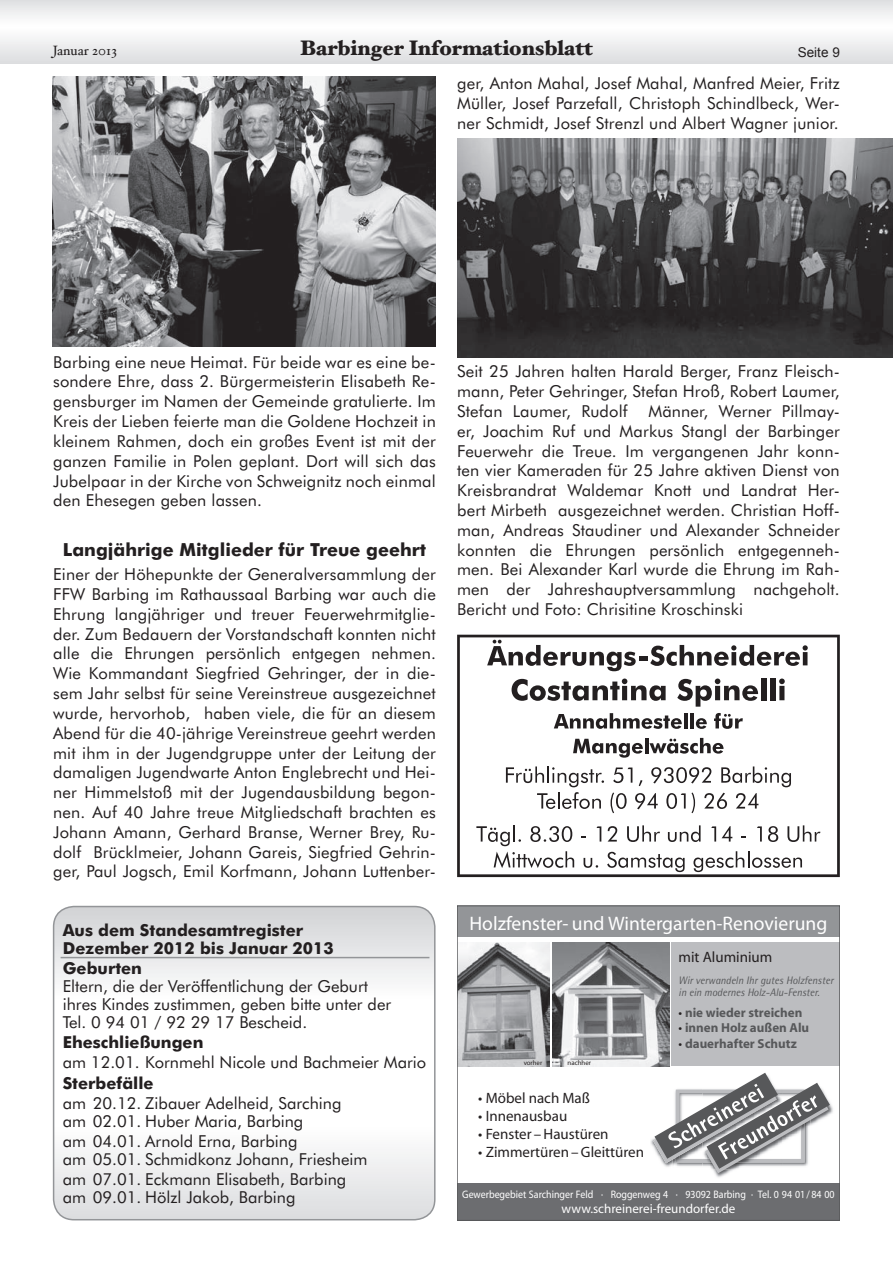
<style>
.page{position:relative;width:893px;height:1263px;background:#fff}
.page>*{position:absolute;margin:0;border:0;box-sizing:border-box;transform-origin:0 0}
.t1{font:900 21px "Hoefler Text";color:#231f20}
.t2{font:19.65px "Myriad Pro";color:#fff}
.t3{font:700 18px "Futura BT";color:#231f20}
.t4{font:16.5px/19.8px "Futura BT";color:#231f20;text-align:justify}
.t5{font:700 16.5px/18px "Futura BT";color:#231f20}
.t6{font:15px "Myriad";color:#231f20}
.t7{font:13.5px "Hoefler Text";color:#231f20}
.t8{font:13.5px "Arial";color:#231f20}
.t9{font:700 13.05px "Myriad";color:#57585a}
.t10{font:13.05px "Myriad";color:#fff}
.t11{font:10.95px "Myriad";color:#fff;scale:.91 1}
.t12{font:italic 10.95px/12px "Rotis Semi Sans";color:#57585a;scale:.95 1}
.t13{font:6.9px "Myriad Pro";color:#231f20}
.t14{font:6.75px "Myriad Pro";color:#231f20}
.s1{font-family:"Myriad Pro";font-weight:600;font-stretch:semi-condensed}
.s2{font-family:"Myriad Pro";font-weight:600;font-stretch:semi-condensed;color:#231f20}
</style>
<div class="page">
<svg style="left:0;top:0;width:893px;height:64px"></svg>
<svg style="left:457px;top:635px;width:383px;height:242px"></svg>
<svg style="left:487px;top:640px;width:321px;height:31px"></svg>
<svg style="left:512px;top:678px;width:154px;height:23px"></svg>
<svg style="left:677px;top:678px;width:81px;height:29px"></svg>
<div style="left:761px;top:678px;width:5px;height:22px;background:#231f20"></div>
<div style="left:770px;top:678px;width:5px;height:22px;background:#231f20"></div>
<svg style="left:779px;top:678px;width:6px;height:22px"></svg>
<svg style="left:554px;top:713px;width:128px;height:16px"></svg>
<hr style="left:684px;top:713px;width:3px;height:15px;background:#231f20">
<hr style="left:690px;top:713px;width:4px;height:15px;background:#231f20">
<svg style="left:696px;top:718px;width:11px;height:11px"></svg>
<svg style="left:714px;top:713px;width:29px;height:16px"></svg>
<svg style="left:573px;top:739px;width:70px;height:19px"></svg>
<hr style="left:645px;top:738px;width:3px;height:15px;background:#231f20">
<svg style="left:649px;top:738px;width:74px;height:16px"></svg>
<svg style="left:596px;top:826px;width:5px;height:15px"></svg>
<svg style="left:608px;top:826px;width:9px;height:15px"></svg>
<svg style="left:627px;top:825px;width:33px;height:17px"></svg>
<svg style="left:668px;top:825px;width:33px;height:17px"></svg>
<svg style="left:711px;top:826px;width:5px;height:15px"></svg>
<svg style="left:722px;top:826px;width:10px;height:15px"></svg>
<svg style="left:757px;top:826px;width:5px;height:15px"></svg>
<svg style="left:768px;top:826px;width:10px;height:16px"></svg>
<svg style="left:787px;top:825px;width:33px;height:17px"></svg>
<svg style="left:476px;top:825px;width:98px;height:43px"></svg>
<svg style="left:584px;top:858px;width:14px;height:10px"></svg>
<svg style="left:607px;top:852px;width:78px;height:20px"></svg>
<svg style="left:693px;top:851px;width:109px;height:21px"></svg>
<svg style="left:613px;top:767px;width:19px;height:16px"></svg>
<svg style="left:639px;top:780px;width:3px;height:6px"></svg>
<svg style="left:651px;top:767px;width:60px;height:16px"></svg>
<svg style="left:721px;top:766px;width:70px;height:21px"></svg>
<svg style="left:506px;top:766px;width:98px;height:43px"></svg>
<svg style="left:611px;top:792px;width:16px;height:21px"></svg>
<svg style="left:635px;top:793px;width:23px;height:16px"></svg>
<svg style="left:666px;top:792px;width:29px;height:21px"></svg>
<svg style="left:704px;top:793px;width:23px;height:16px"></svg>
<svg style="left:736px;top:793px;width:22px;height:15px"></svg>
<svg style="left:54px;top:906px;width:381px;height:314px"></svg>
<div style="left:53px;top:906px;width:383px;height:314px;border:2px solid #939598;border-radius:21px"></div>
<hr style="left:61px;top:957px;width:368px;height:1px;background:#939598">
<div style="left:457px;top:1183px;width:383px;height:37px;background:#6c6d70"></div>
<img style="left:552px;top:942px;width:117px;height:124px">
<div style="left:671px;top:942px;width:169px;height:124px;background:#bcbdc0"></div>
<div style="left:457px;top:906px;width:383px;height:31px;background:#939598"></div>
<img style="left:459px;top:942px;width:91px;height:124px">
<img style="left:715px;top:1103px;width:118px;height:74px">
<svg style="left:653px;top:1073px;width:177px;height:100px"></svg>
<div style="left:457px;top:906px;width:383px;height:314px;border:1px solid #57585a"></div>
<img style="left:53px;top:77px;width:383px;height:270px">
<img style="left:457px;top:138px;width:436px;height:220px">
<p class="t7" style="left:53px;top:43px;width:65px">Januar 2013</p>
<p class="t1" style="left:300px;top:35px;width:295px">Barbinger Informationsblatt</p>
<p class="t8" style="left:798px;top:43px;width:44px">Seite 9</p>
<p class="t4" style="left:457px;top:73px;width:384px">ger, Anton Mahal, Josef Mahal, Manfred Meier, Fritz Müller, Josef Parzefall, Christoph Schindlbeck, Wer&shy;ner Schmidt, Josef Strenzl und Albert Wagner junior.</p>
<p class="t4" style="left:53px;top:352px;width:384px">Barbing eine neue Heimat. Für beide war es eine be&shy;sondere Ehre, dass 2. Bürgermeisterin Elisabeth Re&shy;gensburger im Namen der Gemeinde gratulierte. Im Kreis der Lieben feierte man die Goldene Hochzeit in kleinem Rahmen, doch ein großes Event ist mit der ganzen Familie in Polen geplant. Dort will sich das Jubelpaar in der Kirche von Schweignitz noch einmal den Ehesegen geben lassen.</p>
<p class="t3" style="left:63px;top:539px;width:365px">Langjährige Mitglieder für Treue geehrt</p>
<p class="t4" style="left:53px;top:564px;width:384px">Einer der Höhepunkte der Generalversammlung der FFW Barbing im Rathaussaal Barbing war auch die Ehrung langjähriger und treuer Feuerwehrmitglie&shy;der. Zum Bedauern der Vorstandschaft konnten nicht alle die Ehrungen persönlich entgegen nehmen.<br>Wie Kommandant Siegfried Gehringer, der in die&shy;sem Jahr selbst für seine Vereinstreue ausgezeichnet wurde, hervorhob, haben viele, die für an diesem Abend für die 40-jährige Vereinstreue geehrt werden mit ihm in der Jugendgruppe unter der Leitung der damaligen Jugendwarte Anton Englebrecht und Hei&shy;ner Himmelstoß mit der Jugendausbildung begon&shy;nen. Auf 40 Jahre treue Mitgliedschaft brachten es Johann Amann, Gerhard Branse, Werner Brey, Ru&shy;dolf Brücklmeier, Johann Gareis, Siegfried Gehrin&shy;ger, Paul Jogsch, Emil Korfmann, Johann Luttenber-</p>
<p class="t5" style="left:63px;top:921px;width:273px">Aus dem Standesamtregister<br>Dezember 2012 bis Januar 2013</p>
<p class="t5" style="left:63px;top:959px;width:81px">Geburten</p>
<p class="t4" style="left:63px;top:977px;width:330px;line-height:18px;text-align:left">Eltern, die der Veröffentlichung der Geburt ihres Kindes zustimmen, geben bitte unter der<br>Tel. 0 94 01 / 92 29 17 Bescheid.</p>
<p class="t5" style="left:63px;top:1033px;width:142px">Eheschließungen</p>
<p class="t4" style="left:63px;top:1052px;width:365px">am 12.01. Kornmehl Nicole und Bachmeier Mario</p>
<p class="t5" style="left:63px;top:1073px;width:92px">Sterbefälle</p>
<p class="t4" style="left:63px;top:1094px;width:280px;line-height:18px">am 20.12. Zibauer Adelheid, Sarching am 02.01. Huber Maria, Barbing</p>
<p class="t4" style="left:63px;top:1132px;width:306px;line-height:18px">am 04.01. Arnold Erna, Barbing<br>am 05.01. Schmidkonz Johann, Friesheim</p>
<p class="t4" style="left:63px;top:1170px;width:285px;line-height:18px">am 07.01. Eckmann Elisabeth, Barbing am 09.01. Hölzl Jakob, Barbing</p>
<p class="t4" style="left:457px;top:361px;width:384px">Seit 25 Jahren halten Harald Berger, Franz Fleisch&shy;mann, Peter Gehringer, Stefan Hroß, Robert Laumer, Stefan Laumer, Rudolf</p>
<p class="t4" style="left:457px;top:401px;width:384px;text-indent:191px">Männer, Werner Pillmay&shy;er, Joachim Ruf und Markus Stangl der Barbinger Feuerwehr die Treue. Im vergangenen Jahr konn&shy;ten vier Kameraden für 25 Jahre aktiven Dienst von Kreisbrandrat Waldemar Knott und Landrat Her&shy;bert Mirbeth ausgezeichnet werden. Christian Hoff&shy;man, Andreas Staudiner und Alexander Schneider konnten die Ehrungen persönlich entgegenneh&shy;men. Bei Alexander Karl wurde die Ehrung im Rah&shy;men der Jahreshauptversammlung nachgeholt.<br>Bericht und Foto: Chrisitine Kroschinski</p>
<p class="t2" style="left:469px;top:911px;width:359px">Holzfenster- und Wintergarten-Renovierung</p>
<p class="t6" style="left:679px;top:949px;width:95px">mit Aluminium</p>
<p class="t12" style="left:679px;top:974px;width:165px">Wir verwandeln Ihr gutes Holzfenster in ein modernes Holz-Alu-Fenster.</p>
<p class="t14" style="left:524px;top:1059px;width:20px">vorher</p>
<p class="t13" style="left:568px;top:1058px;width:25px">nachher</p>
<p class="t6" style="left:478px;top:1090px;width:114px"><span class="s1">•</span> Möbel nach Maß</p>
<p class="t6" style="left:478px;top:1108px;width:91px"><span class="s1">•</span> Innenausbau</p>
<p class="t6" style="left:478px;top:1126px;width:132px"><span class="s1">•</span> Fenster – Haustüren</p>
<p class="t6" style="left:478px;top:1144px;width:168px"><span class="s1">•</span> Zimmertüren – Gleittüren</p>
<p class="t9" style="left:679px;top:1006px;width:125px"><span class="s2">•</span> nie wieder streichen</p>
<p class="t9" style="left:679px;top:1021px;width:132px"><span class="s2">•</span> innen Holz außen Alu</p>
<p class="t9" style="left:679px;top:1037px;width:120px"><span class="s2">•</span> dauerhafter Schutz</p>
<p class="t11" style="left:462px;top:1189px;width:411px">Gewerbegebiet Sarchinger Feld · Roggenweg 4 · 93092 Barbing · Tel. 0 94 01 / 84 00</p>
<p class="t10" style="left:562px;top:1202px;width:175px">www.schreinerei-freundorfer.de</p>
</div>
